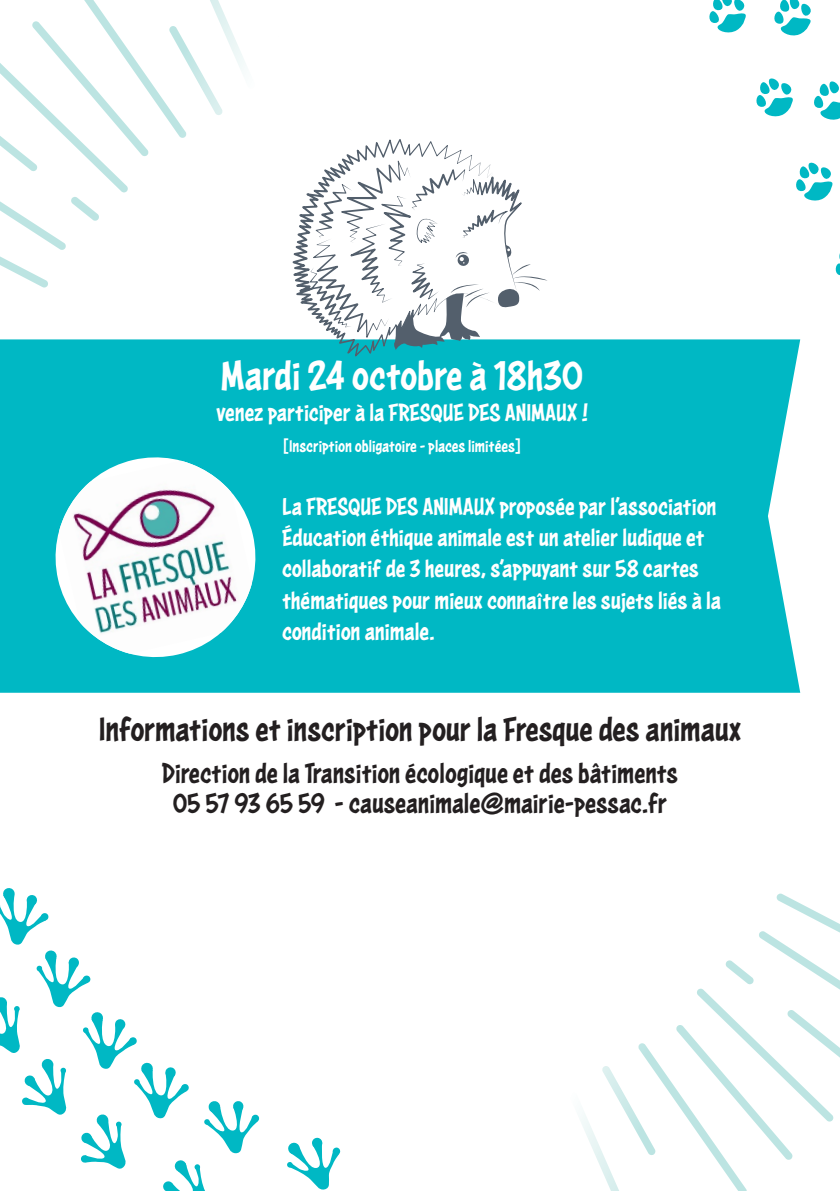
<style>
.page{position:relative;width:840px;height:1191px;background:#fff}
.page>*{position:absolute;margin:0;border:0;box-sizing:border-box;transform-origin:0 0}
.t1{font:44px "Astounder Squared LCBB";color:#fff}
.t2{font:36px "Astounder Squared LCBB";color:#231f20}
.t3{font:30px "Astounder Squared LCBB";color:#231f20}
.t4{font:26px/31.2px "Astounder Squared LCBB";color:#fff}
.t5{font:18px "Astounder Squared LCBB";color:#fff}
</style>
<div class="page">
<div style="left:0;top:339px;width:799px;height:354px;background:#00b8c4"></div>
<div style="left:46px;top:447px;width:219px;height:220px;background:#00b8c4"></div>
<img style="left:59px;top:461px;width:193px;height:192px">
<svg style="left:835px;top:263px;width:4px;height:12px"></svg>
<svg style="left:796px;top:162px;width:37px;height:39px"></svg>
<svg style="left:814px;top:81px;width:25px;height:39px"></svg>
<svg style="left:756px;top:78px;width:37px;height:39px"></svg>
<svg style="left:774px;top:0;width:37px;height:36px"></svg>
<svg style="left:709px;top:0;width:37px;height:33px"></svg>
<svg style="left:580px;top:893px;width:259px;height:298px"></svg>
<svg style="left:292px;top:350px;width:208px;height:7px"></svg>
<svg style="left:0;top:0;width:547px;height:350px"></svg>
<svg style="left:0;top:888px;width:259px;height:303px"></svg>
<svg style="left:311px;top:1137px;width:11px;height:11px"></svg>
<svg style="left:287px;top:1143px;width:52px;height:47px"></svg>
<div style="left:332px;top:1147px;width:8px;height:8px;background:#00b8c4;border-radius:50%"></div>
<p class="t1" style="left:221px;top:351px;width:363px">Mardi 24 octobre à 18h30</p>
<p class="t4" style="left:216px;top:397px;width:373px">venez participer à la FRESQUE DES ANIMAUX !</p>
<p class="t5" style="left:283px;top:436px;width:238px">[Inscription obligatoire - places limitées]</p>
<p class="t4" style="left:282px;top:491px;width:440px">La FRESQUE DES ANIMAUX proposée par l’association Éducation éthique animale est un atelier ludique et collaboratif de 3 heures, s’appuyant sur 58 cartes thématiques pour mieux connaître les sujets liés à la condition animale.</p>
<p class="t2" style="left:99px;top:709px;width:643px">Informations et inscription pour la Fresque des animaux</p>
<p class="t3" style="left:162px;top:756px;width:517px">Direction de la Transition écologique et des bâtiments</p>
<p class="t3" style="left:173px;top:786px;width:495px">05 57 93 65 59 - causeanimale@mairie-pessac.fr</p>
</div>
